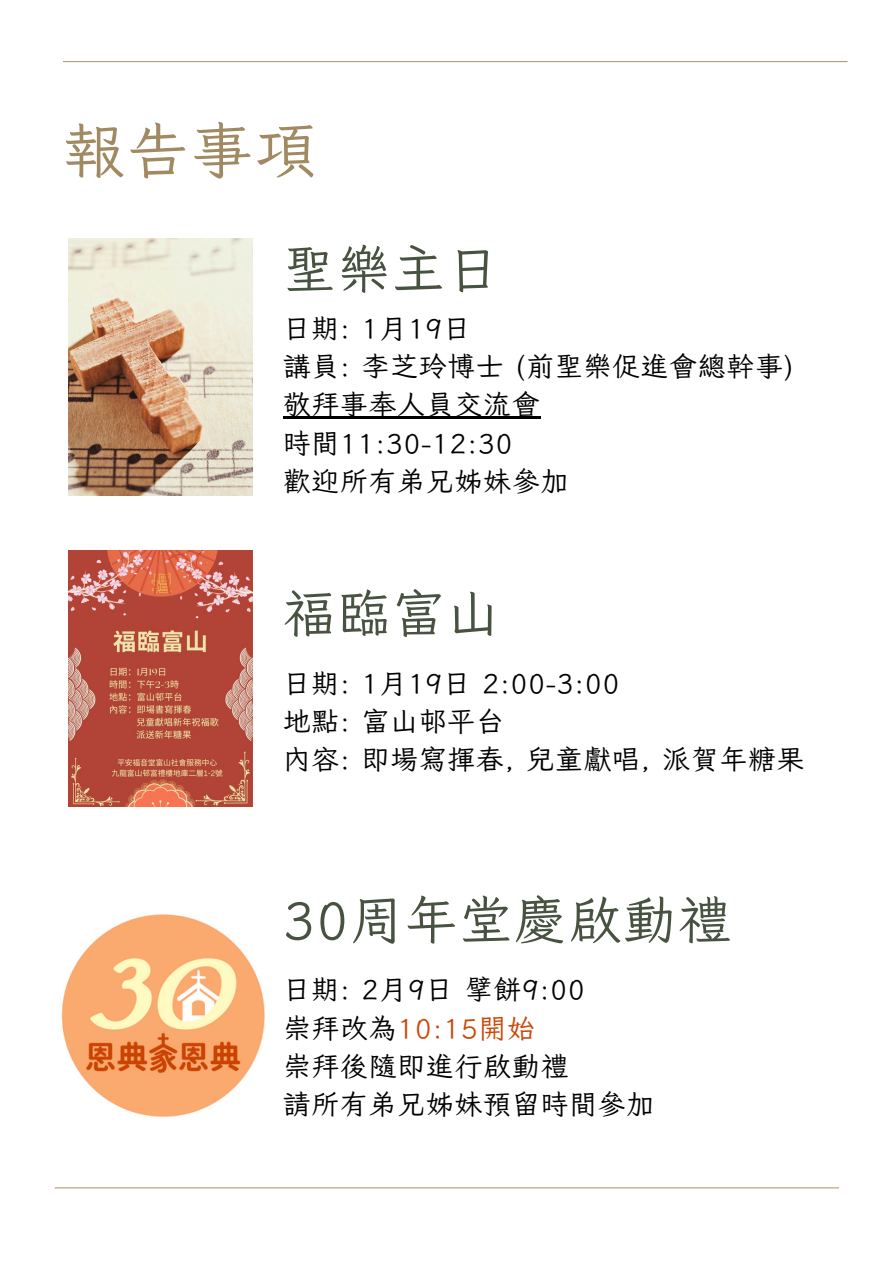
<style>
.page{position:relative;width:894px;height:1264px;background:#fff}
.page>*{position:absolute;margin:0;border:0;box-sizing:border-box;transform-origin:0 0}
.t1{font:61.5px "Iansui 094";color:#a18961}
.t2{font:52.5px "Iansui 094";letter-spacing:.04em;color:#485241}
.t3{font:27.45px "Iansui 094";letter-spacing:.04em;color:#000}
.t4{font:27.45px "Iansui 094";letter-spacing:.04em;color:#cd4706}
.s1{color:#000}
</style>
<div class="page">
<hr style="left:63px;top:61px;width:784px;height:1px;background:#b59c77">
<hr style="left:55px;top:1187px;width:783px;height:1px;background:#b59c77">
<img style="left:69px;top:550px;width:183px;height:256px">
<img style="left:69px;top:239px;width:183px;height:256px">
<img style="left:61px;top:914px;width:204px;height:203px">
<hr style="left:283px;top:416px;width:257px;height:3px;background:#000">
<p class="t1" style="left:63px;top:118px;width:255px">報告事項</p>
<p class="t2" style="left:283px;top:242px;width:196px">聖樂主日</p>
<p class="t3" style="left:283px;top:314px;width:178px">日期: 1月19日</p>
<p class="t3" style="left:283px;top:352px;width:512px">講員: 李芝玲博士 (前聖樂促進會總幹事)</p>
<p class="t3" style="left:283px;top:390px;width:258px">敬拜事奉人員交流會</p>
<p class="t3" style="left:283px;top:428px;width:231px">時間11:30-12:30</p>
<h2 class="t3" style="left:283px;top:467px;width:287px">歡迎所有弟兄姊妹參加</h2>
<h1 class="t2" style="left:283px;top:586px;width:203px">福臨富山</h1>
<p class="t3" style="left:283px;top:668px;width:338px">日期: 1月19日 2:00-3:00</p>
<h2 class="t3" style="left:283px;top:706px;width:222px">地點: 富山邨平台</h2>
<p class="t3" style="left:283px;top:745px;width:523px">內容: 即場寫揮春, 兒童獻唱, 派賀年糖果</p>
<p class="t2" style="left:283px;top:892px;width:449px">30周年堂慶啟動禮</p>
<p class="t3" style="left:283px;top:975px;width:303px">日期: 2月9日 擘餅9:00</p>
<h2 class="t4" style="left:283px;top:1013px;width:253px"><span class="s1">崇拜改為</span>10:15開始</h2>
<p class="t3" style="left:283px;top:1051px;width:287px">崇拜後隨即進行啟動禮</p>
<p class="t3" style="left:283px;top:1089px;width:372px">請所有弟兄姊妹預留時間參加</p>
</div>
